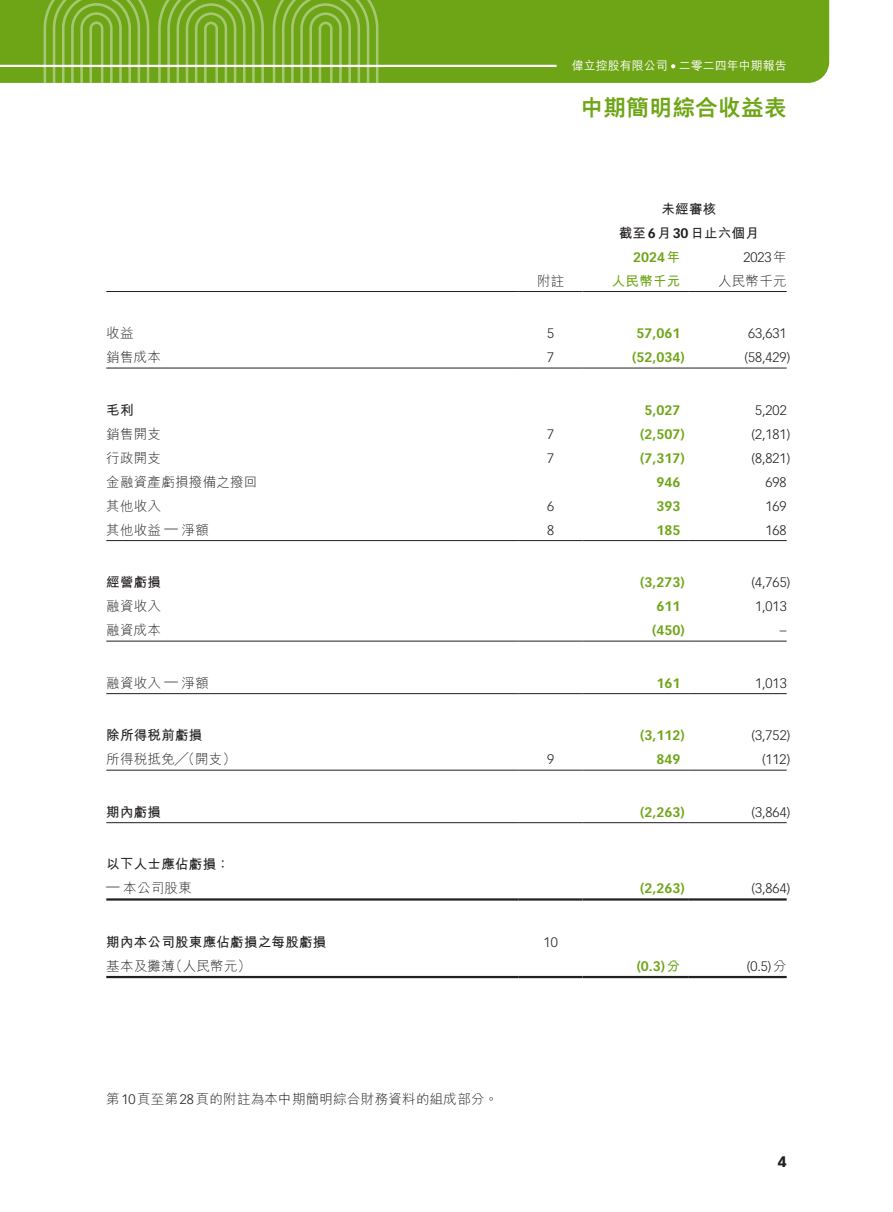
<style>
.page{position:relative;width:893px;height:1212px;background:#fff}
.page>*{position:absolute;margin:0;border:0;box-sizing:border-box;transform-origin:0 0}
.t1{font:800 22.5px "M Hei HK";letter-spacing:.02em;color:#6ea516}
.t2{font:900 15px "Vectora LT Std";color:#231f20}
.t3{font:300 13.5px "M Hei HK";letter-spacing:.02em;color:#231f20}
.t4{font:300 13.5px "Vectora LT Std";color:#231f20}
.t5{font:700 13.5px "Vectora LT Std";color:#6ea516}
.t6{font:700 13.5px/24px "M Hei HK";letter-spacing:.02em;color:#231f20;text-align:center}
.t7{font:700 13.5px "M Hei HK";letter-spacing:.02em;color:#6ea516}
.t8{font:500 12px "M Hei HK";color:#fff}
.s1{font-family:"Vectora LT Std"}
.s2{font-family:"M Hei HK"}
</style>
<div class="page">
<div style="left:0;top:0;width:829px;height:83px;background:#6ea516"></div>
<svg style="left:44px;top:0;width:392px;height:83px;background:#7bad2c"></svg>
<hr style="left:0;top:65px;width:556px;height:2px;background:#fff">
<svg style="left:671px;top:64px;width:4px;height:4px"></svg>
<hr style="left:106px;top:291px;width:413px;height:1px;background:#231f20">
<hr style="left:519px;top:291px;width:64px;height:1px;background:#231f20">
<hr style="left:583px;top:291px;width:106px;height:1px;background:#231f20">
<hr style="left:689px;top:291px;width:98px;height:1px;background:#231f20">
<hr style="left:106px;top:368px;width:413px;height:1px;background:#231f20">
<hr style="left:519px;top:368px;width:64px;height:1px;background:#231f20">
<hr style="left:583px;top:368px;width:106px;height:1px;background:#231f20">
<hr style="left:689px;top:368px;width:98px;height:1px;background:#231f20">
<hr style="left:106px;top:540px;width:413px;height:1px;background:#231f20">
<hr style="left:519px;top:540px;width:64px;height:1px;background:#231f20">
<hr style="left:583px;top:540px;width:106px;height:1px;background:#231f20">
<hr style="left:689px;top:540px;width:98px;height:1px;background:#231f20">
<hr style="left:106px;top:641px;width:413px;height:1px;background:#231f20">
<hr style="left:519px;top:641px;width:64px;height:1px;background:#231f20">
<hr style="left:583px;top:641px;width:106px;height:1px;background:#231f20">
<hr style="left:689px;top:641px;width:98px;height:1px;background:#231f20">
<hr style="left:106px;top:693px;width:413px;height:1px;background:#231f20">
<hr style="left:519px;top:693px;width:64px;height:1px;background:#231f20">
<hr style="left:583px;top:693px;width:106px;height:1px;background:#231f20">
<hr style="left:689px;top:693px;width:98px;height:1px;background:#231f20">
<hr style="left:106px;top:770px;width:413px;height:1px;background:#231f20">
<hr style="left:519px;top:770px;width:64px;height:1px;background:#231f20">
<hr style="left:583px;top:770px;width:106px;height:1px;background:#231f20">
<hr style="left:689px;top:770px;width:98px;height:1px;background:#231f20">
<hr style="left:106px;top:822px;width:413px;height:1px;background:#231f20">
<hr style="left:519px;top:822px;width:64px;height:1px;background:#231f20">
<hr style="left:583px;top:822px;width:106px;height:1px;background:#231f20">
<hr style="left:689px;top:822px;width:98px;height:1px;background:#231f20">
<hr style="left:106px;top:898px;width:413px;height:2px;background:#231f20">
<hr style="left:519px;top:898px;width:64px;height:2px;background:#231f20">
<hr style="left:583px;top:898px;width:106px;height:2px;background:#231f20">
<hr style="left:689px;top:898px;width:98px;height:2px;background:#231f20">
<hr style="left:106px;top:976px;width:413px;height:2px;background:#231f20">
<hr style="left:519px;top:976px;width:64px;height:2px;background:#231f20">
<hr style="left:583px;top:976px;width:106px;height:2px;background:#231f20">
<hr style="left:689px;top:976px;width:98px;height:2px;background:#231f20">
<p class="t8" style="left:572px;top:57px;width:97px">偉立控股有限公司</p>
<p class="t8" style="left:679px;top:57px;width:109px">二零二四年中期報告</p>
<h1 class="t1" style="left:581px;top:96px;width:208px">中期簡明綜合收益表</h1>
<p class="t6" style="left:619px;top:196px;width:142px">未經審核<br>截至<span class="s1">6</span>月<span class="s1">30</span>日止六個月</p>
<p class="t4" style="left:743px;top:249px;width:45px">2023 <span class="s2">年</span></p>
<p class="t5" style="left:633px;top:249px;width:49px">2024<span class="s2">年</span></p>
<p class="t3" style="left:537px;top:274px;width:29px">附註</p>
<p class="t7" style="left:612px;top:271px;width:70px">人民幣千元</p>
<p class="t3" style="left:718px;top:274px;width:70px">人民幣千元</p>
<p class="t3" style="left:106px;top:326px;width:29px">收益</p>
<p class="t4" style="left:547px;top:326px;width:9px">5</p>
<p class="t5" style="left:636px;top:325px;width:45px">57,061</p>
<p class="t4" style="left:748px;top:326px;width:40px">63,631</p>
<p class="t3" style="left:106px;top:350px;width:56px">銷售成本</p>
<p class="t4" style="left:547px;top:350px;width:9px">7</p>
<p class="t5" style="left:632px;top:349px;width:54px">)52,034(</p>
<p class="t4" style="left:744px;top:350px;width:47px">)58,429(</p>
<p class="t6" style="left:106px;top:397px;width:29px">毛利</p>
<p class="t5" style="left:644px;top:402px;width:37px">5,027</p>
<p class="t4" style="left:755px;top:402px;width:33px">5,202</p>
<p class="t3" style="left:106px;top:427px;width:56px">銷售開支</p>
<p class="t4" style="left:547px;top:426px;width:9px">7</p>
<p class="t5" style="left:640px;top:426px;width:46px">)2,507(</p>
<p class="t4" style="left:752px;top:426px;width:40px">)2,181(</p>
<p class="t3" style="left:106px;top:451px;width:56px">行政開支</p>
<p class="t4" style="left:547px;top:450px;width:9px">7</p>
<p class="t5" style="left:640px;top:450px;width:46px">)7,317(</p>
<p class="t4" style="left:751px;top:450px;width:40px">)8,821(</p>
<p class="t3" style="left:106px;top:475px;width:153px">金融資產虧損撥備之撥回</p>
<p class="t5" style="left:656px;top:474px;width:25px">946</p>
<p class="t4" style="left:766px;top:474px;width:23px">698</p>
<p class="t3" style="left:106px;top:499px;width:56px">其他收入</p>
<p class="t4" style="left:547px;top:498px;width:9px">6</p>
<p class="t5" style="left:656px;top:498px;width:25px">393</p>
<p class="t4" style="left:766px;top:498px;width:23px">169</p>
<p class="t3" style="left:106px;top:523px;width:56px">其他收益</p>
<p class="t3" style="left:182px;top:523px;width:29px">淨額</p>
<p class="t4" style="left:165px;top:520px;width:15px">—</p>
<p class="t4" style="left:547px;top:522px;width:9px">8</p>
<p class="t5" style="left:656px;top:522px;width:25px">185</p>
<p class="t4" style="left:766px;top:522px;width:23px">168</p>
<p class="t6" style="left:106px;top:569px;width:56px">經營虧損</p>
<p class="t5" style="left:640px;top:574px;width:46px">)3,273(</p>
<p class="t4" style="left:752px;top:575px;width:40px">)4,765(</p>
<p class="t3" style="left:106px;top:599px;width:56px">融資收入</p>
<p class="t5" style="left:656px;top:598px;width:25px">611</p>
<p class="t4" style="left:755px;top:599px;width:33px">1,013</p>
<p class="t3" style="left:106px;top:623px;width:56px">融資成本</p>
<p class="t5" style="left:652px;top:622px;width:34px">)450(</p>
<p class="t4" style="left:780px;top:623px;width:8px">–</p>
<p class="t3" style="left:106px;top:676px;width:56px">融資收入</p>
<p class="t3" style="left:182px;top:676px;width:29px">淨額</p>
<p class="t4" style="left:165px;top:673px;width:15px">—</p>
<p class="t5" style="left:656px;top:675px;width:25px">161</p>
<p class="t4" style="left:755px;top:675px;width:33px">1,013</p>
<p class="t6" style="left:106px;top:722px;width:98px">除所得稅前虧損</p>
<p class="t5" style="left:640px;top:727px;width:46px">)3,112(</p>
<p class="t4" style="left:752px;top:728px;width:40px">)3,752(</p>
<p class="t3" style="left:106px;top:752px;width:131px">所得稅抵免╱（開支(</p>
<p class="t4" style="left:547px;top:752px;width:9px">9</p>
<p class="t5" style="left:656px;top:751px;width:25px">849</p>
<p class="t4" style="left:762px;top:752px;width:30px">)112(</p>
<p class="t6" style="left:106px;top:799px;width:56px">期內虧損</p>
<p class="t6" style="left:106px;top:851px;width:125px">以下人士應佔虧損：</p>
<p class="t5" style="left:640px;top:804px;width:46px">)2,263(</p>
<p class="t4" style="left:752px;top:804px;width:40px">)3,864(</p>
<p class="t3" style="left:123px;top:881px;width:70px">本公司股東</p>
<p class="t4" style="left:106px;top:879px;width:15px">—</p>
<p class="t5" style="left:640px;top:880px;width:46px">)2,263(</p>
<p class="t4" style="left:752px;top:881px;width:40px">)3,864(</p>
<p class="t6" style="left:106px;top:929px;width:222px">期內本公司股東應佔虧損之每股虧損</p>
<p class="t4" style="left:544px;top:934px;width:16px">10</p>
<p class="t3" style="left:169px;top:959px;width:83px">（人民幣元）</p>
<p class="t3" style="left:106px;top:959px;width:70px">基本及攤薄</p>
<p class="t5" style="left:637px;top:958px;width:45px">(0.3 <span class="s2">分</span>)</p>
<p class="t4" style="left:747px;top:958px;width:41px">(0.5 <span class="s2">分</span>)</p>
<p class="t3" style="left:106px;top:1092px;width:393px">第<span class="s1">10</span>頁至第<span class="s1">28</span>頁的附註為本中期簡明綜合財務資料的組成部分。</p>
<p class="t2" style="left:778px;top:1152px;width:10px">4</p>
</div>
